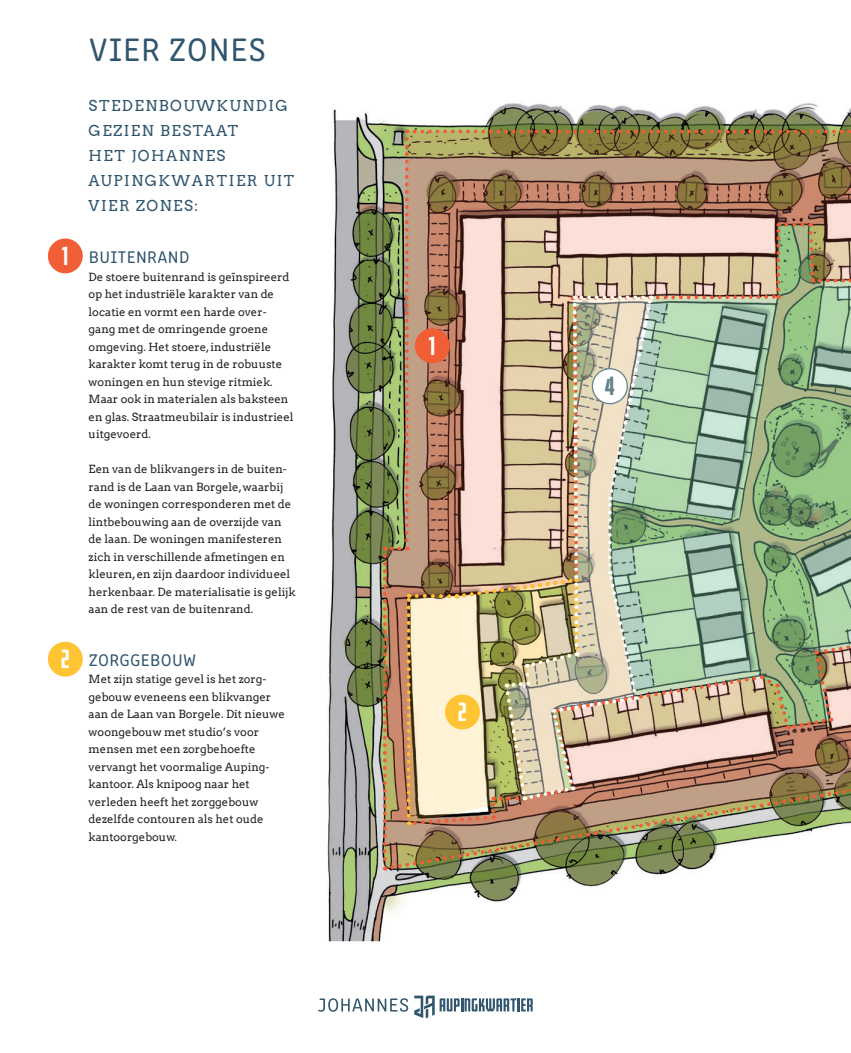
<style>
.page{position:relative;width:851px;height:1053px;background:#fff}
.page>*{position:absolute;margin:0;border:0;box-sizing:border-box;transform-origin:0 0}
.t1{font:33.75px "Clone Rounded";letter-spacing:.02em;color:#30556d}
.t2{font:900 23px "Fresno";color:#fff}
.t3{font:900 23px "Fresno";color:#62838c}
.t4{font:17.5px "Clone Rounded";letter-spacing:.02em;color:#30556d}
.t5{font:15px/25px "Arvo";letter-spacing:.1em;color:#30556d}
.t6{font:11.25px/17.5px "Arvo";color:#231f20}
</style>
<div class="page">
<img style="left:327px;top:103px;width:523px;height:838px">
<svg style="left:388px;top:868px;width:462px;height:3px"></svg>
<svg style="left:383px;top:556px;width:3px;height:314px"></svg>
<svg style="left:406px;top:129px;width:445px;height:4px"></svg>
<img style="left:384px;top:131px;width:466px;height:737px">
<div style="left:48px;top:641px;width:35px;height:35px;background:#fec434;border-radius:50%"></div>
<div style="left:48px;top:238px;width:35px;height:35px;background:#f15d34;border-radius:50%"></div>
<img style="left:405px;top:139px;width:446px;height:688px">
<svg style="left:414px;top:995px;width:118px;height:23px"></svg>
<svg style="left:318px;top:998px;width:90px;height:13px"></svg>
<h2 class="t2" style="left:62px;top:243px;width:8px">1</h2>
<h2 class="t2" style="left:61px;top:646px;width:10px">2</h2>
<h1 class="t1" style="left:89px;top:25px;width:179px">VIER ZONES</h1>
<h3 class="t5" style="left:89px;top:93px;width:207px">STEDENBOUWKUNDIG<br>GEZIEN BESTAAT<br>HET JOHANNES<br>AUPINGKWARTIER UIT<br>VIER ZONES:</h3>
<h3 class="t4" style="left:89px;top:244px;width:102px">BUITENRAND</h3>
<p class="t6" style="left:89px;top:268px;width:206px">De stoere buitenrand is geïnspireerd op het industriële karakter van de locatie en vormt een harde over&shy;gang met de omringende groene omgeving. Het stoere, industriële karakter komt terug in de robuuste woningen en hun stevige ritmiek.<br>Maar ook in materialen als baksteen en glas. Straatmeubilair is industrieel uitgevoerd.</p>
<p class="t6" style="left:89px;top:460px;width:208px">Een van de blikvangers in de buiten&shy;rand is de Laan van Borgele, waarbij de woningen corresponderen met de lintbebouwing aan de overzijde van de laan. De woningen manifesteren zich in verschillende afmetingen en kleuren, en zijn daardoor individueel herkenbaar. De materialisatie is gelijk aan de rest van de buitenrand.</p>
<h3 class="t4" style="left:89px;top:647px;width:109px">ZORGGEBOUW</h3>
<p class="t6" style="left:89px;top:670px;width:198px">Met zijn statige gevel is het zorg&shy;gebouw eveneens een blikvanger aan de Laan van Borgele. Dit nieuwe woongebouw met studio’s voor mensen met een zorgbehoefte vervangt het voormalige Auping&shy;kantoor. Als knipoog naar het verleden heeft het zorggebouw dezelfde contouren als het oude kantoorgebouw.</p>
<h2 class="t2" style="left:429px;top:333px;width:8px">1</h2>
<h2 class="t2" style="left:458px;top:699px;width:10px">2</h2>
<h2 class="t3" style="left:604px;top:373px;width:11px">4</h2>
</div>
